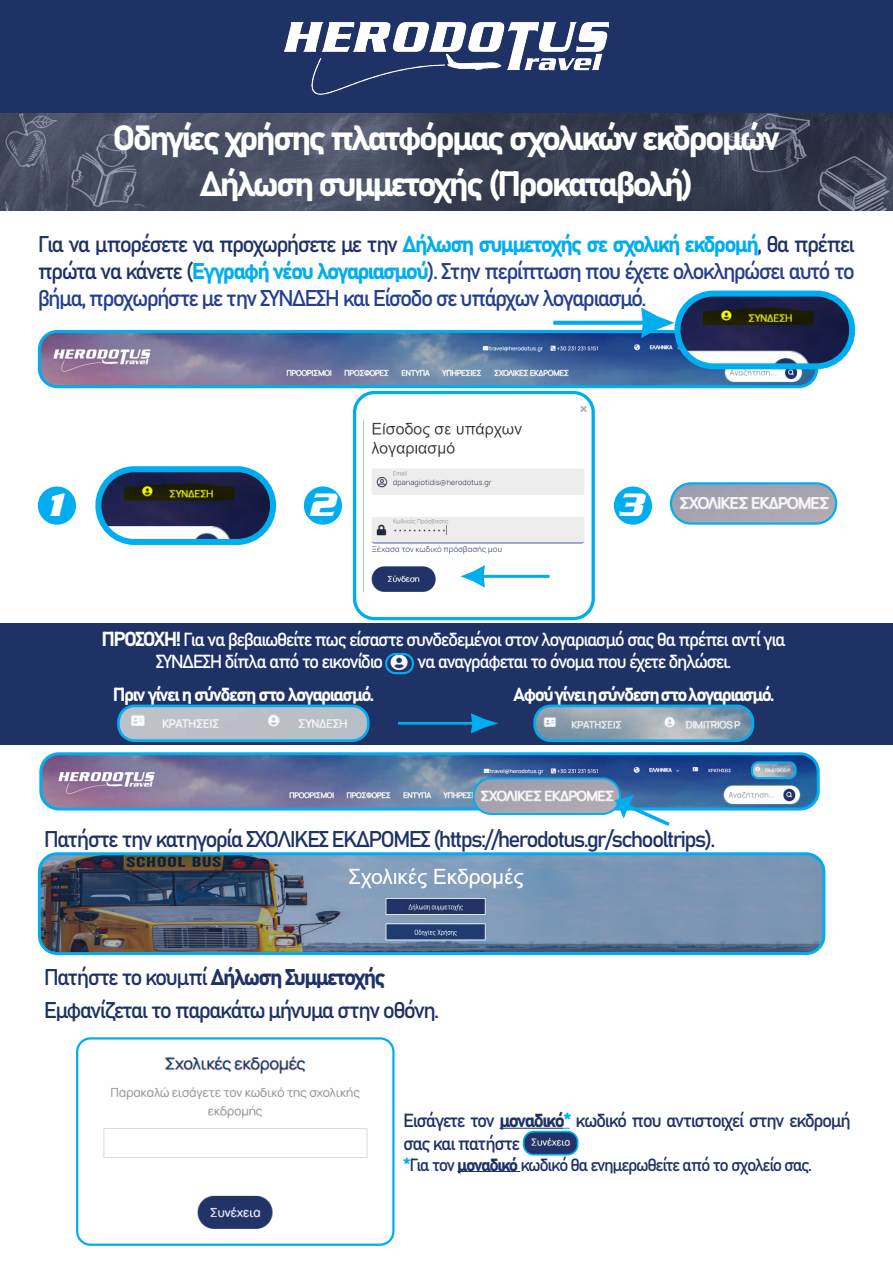
<style>
.page{position:relative;width:893px;height:1263px;background:#fff}
.page>*{position:absolute;margin:0;border:0;box-sizing:border-box;transform-origin:0 0}
.t1{font:italic 700 35.25px "Serpentine";color:#fff}
.t2{font:34.5px "Bahnschrift";letter-spacing:-.08em;color:#fff;scale:1.04 1}
.t3{font:22.5px/27px "Bahnschrift";letter-spacing:-.08em;color:#253f8e;text-align:justify}
.t4{font:22.5px "Bahnschrift";letter-spacing:-.08em;color:#1e3266}
.t5{font:18.6px/22.4px "Bahnschrift";letter-spacing:-.08em;color:#fff}
.t6{font:18.6px/22.4px "Bahnschrift";letter-spacing:-.08em;color:#1e3266}
.t7{font:17.4px "Bahnschrift";letter-spacing:-.08em;color:#1e3266}
.s1{color:#1e3266}
.s2{color:#00aeef}
.s3{font-size:19.95px}
</style>
<div class="page">
<div style="left:0;top:0;width:893px;height:113px;background:#1e3266"></div>
<img style="left:284px;top:22px;width:325px;height:73px">
<hr style="left:499px;top:1128px;width:64px;height:1px;background:#1e3266">
<hr style="left:457px;top:1171px;width:63px;height:1px;background:#1e3266">
<svg style="left:0;top:113px;width:893px;height:97px;background:#40475a"></svg>
<img style="left:43px;top:756px;width:773px;height:53px">
<div style="left:39px;top:752px;width:781px;height:58px;border:3px solid #00aeef;border-radius:18px"></div>
<img style="left:473px;top:778px;width:147px;height:36px;border-radius:18px">
<div style="left:472px;top:777px;width:149px;height:38px;border:2px solid #00aeef;border-radius:18px"></div>
<svg style="left:614px;top:794px;width:60px;height:32px"></svg>
<img style="left:39px;top:856px;width:785px;height:95px">
<div style="left:38px;top:852px;width:787px;height:103px;border:3px solid #00aeef;border-radius:18px"></div>
<img style="left:39px;top:334px;width:778px;height:53px">
<div style="left:38px;top:330px;width:780px;height:58px;border:3px solid #00aeef;border-radius:18px"></div>
<img style="left:677px;top:298px;width:171px;height:68px">
<div style="left:674px;top:291px;width:181px;height:78px;border:6px solid #00aeef;border-radius:36px"></div>
<img style="left:102px;top:473px;width:167px;height:65px">
<div style="left:95px;top:466px;width:181px;height:79px;border:6px solid #00aeef;border-radius:36px"></div>
<img style="left:357px;top:395px;width:234px;height:221px">
<div style="left:353px;top:391px;width:242px;height:229px;border:3px solid #00aeef;border-radius:20px"></div>
<hr style="left:481px;top:575px;width:69px;height:3px;background:#00aeef">
<svg style="left:460px;top:565px;width:25px;height:23px"></svg>
<svg style="left:553px;top:321px;width:88px;height:4px"></svg>
<svg style="left:641px;top:307px;width:33px;height:31px"></svg>
<div style="left:38px;top:486px;width:38px;height:39px;background:#00aeef;border-radius:50%"></div>
<div style="left:304px;top:486px;width:38px;height:39px;background:#00aeef;border-radius:50%"></div>
<div style="left:614px;top:486px;width:38px;height:39px;background:#00aeef;border-radius:50%"></div>
<img style="left:671px;top:483px;width:165px;height:41px;border-radius:20px">
<div style="left:670px;top:482px;width:167px;height:43px;border:2px solid #00aeef;border-radius:20px"></div>
<img style="left:79px;top:1040px;width:313px;height:203px">
<div style="left:76px;top:1037px;width:319px;height:209px;border:2px solid #00aeef;border-radius:13px"></div>
<img style="left:524px;top:1132px;width:54px;height:23px">
<div style="left:523px;top:1131px;width:55px;height:24px;border:2px solid #00aeef;border-radius:10px"></div>
<div style="left:0;top:623px;width:893px;height:122px;background:#1e3266"></div>
<img style="left:121px;top:708px;width:245px;height:30px">
<div style="left:117px;top:704px;width:253px;height:38px;border:3px solid #00aeef;border-radius:16px"></div>
<img style="left:537px;top:708px;width:213px;height:30px">
<div style="left:533px;top:704px;width:221px;height:38px;border:3px solid #00aeef;border-radius:16px"></div>
<hr style="left:398px;top:722px;width:78px;height:3px;background:#00aeef">
<svg style="left:471px;top:713px;width:27px;height:20px"></svg>
<img style="left:388px;top:656px;width:23px;height:15px">
<div style="left:385px;top:653px;width:29px;height:21px;border:2px solid #00aeef;border-radius:10px"></div>
<img style="left:752px;top:762px;width:43px;height:16px">
<div style="left:751px;top:761px;width:45px;height:18px;border:2px solid #00aeef;border-radius:6px"></div>
<p class="t2" style="left:113px;top:112px;width:644px">Οδηγίες χρήσης πλατφόρμας σχολικών εκδρομών</p>
<p class="t2" style="left:199px;top:158px;width:476px">Δήλωση συμμετοχής (Προκαταβολή)</p>
<p class="t3" style="left:38px;top:229px;width:819px"><span class="s1">Για να μπορέσετε να προχωρήσετε με την</span> <span class="s2">Δήλωση συμμετοχής σε σχολική εκδρομή</span><span class="s1">, θα πρέπει πρώτα να κάνετε (</span><span class="s2">Εγγραφή νέου λογαριασμού</span>). Στην περίπτωση που έχετε ολοκληρώσει αυτό το βήμα, προχωρήστε με την ΣΥΝΔΕΣΗ και Είσοδο σε υπάρχων λογαριασμό.</p>
<p class="t1" style="left:47px;top:485px;width:18px">1</p>
<p class="t1" style="left:308px;top:485px;width:28px">2</p>
<p class="t1" style="left:618px;top:485px;width:26px">3</p>
<p class="t5" style="left:156px;top:627px;width:631px;text-indent:-54px"><span class="s3">ΠΡΟΣΟΧΗ!</span> Για να βεβαιωθείτε πως είσαστε συνδεδεμένοι στον λογαριασμό σας θα πρέπει αντί για<br>ΣΥΝΔΕΣΗ δίπλα από το εικονίδιο</p>
<p class="t5" style="left:417px;top:649px;width:316px">να αναγράφεται το όνομα που έχετε δηλώσει.</p>
<p class="t5" style="left:513px;top:682px;width:263px">Αφού γίνει η σύνδεση στο λογαριασμό.</p>
<p class="t5" style="left:113px;top:682px;width:263px">Πριν γίνει η σύνδεση στο λογαριασμό.</p>
<p class="t4" style="left:44px;top:822px;width:673px">Πατήστε την κατηγορία ΣΧΟΛΙΚΕΣ ΕΚΔΡΟΜΕΣ (https://herodotus.gr/schooltrips).</p>
<p class="t4" style="left:44px;top:960px;width:344px">Πατήστε το κουμπί Δήλωση Συμμετοχής</p>
<p class="t4" style="left:44px;top:992px;width:397px">Εμφανίζεται το παρακάτω μήνυμα στην οθόνη.</p>
<p class="t6" style="left:403px;top:1108px;width:449px">Εισάγετε τον μοναδικό<span class="s2">*</span> κωδικό που αντιστοιχεί στην εκδρομή σας και πατήστε</p>
<p class="t7" style="left:403px;top:1151px;width:410px"><span class="s2">*</span>Για τον μοναδικό κωδικό θα ενημερωθείτε από το σχολείο σας.</p>
</div>
